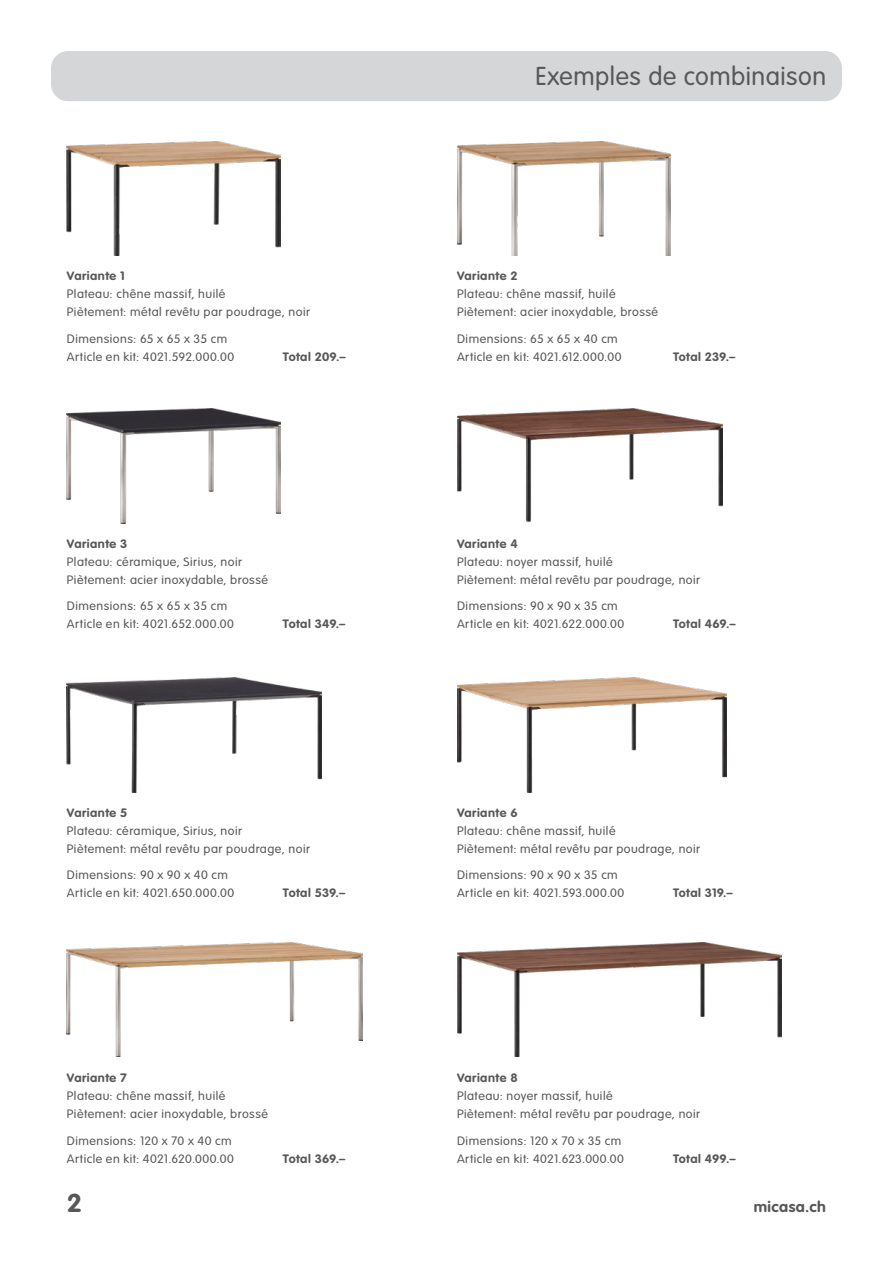
<style>
.page{position:relative;width:893px;height:1263px;background:#fff}
.page>*{position:absolute;margin:0;border:0;box-sizing:border-box;transform-origin:0 0}
.t1{font:300 25.5px "VAG Rounded Std";letter-spacing:.02em;color:#57585a}
.t2{font:700 25.5px "VAG Rounded Std";color:#57585a;scale:1.05 1}
.t3{font:700 15px "VAG Rounded Std";letter-spacing:.03em;color:#57585a;scale:1.05 1}
.t4{font:300 12px/18px "VAG Rounded Std";letter-spacing:.04em;color:#57585a;scale:1.05 1}
.t5{font:700 12px "VAG Rounded Std";letter-spacing:.035em;color:#57585a;scale:1.05 1}
.t6{font:700 12px "VAG Rounded Std";letter-spacing:.015em;color:#57585a;scale:1.05 1}
</style>
<div class="page">
<div style="left:51px;top:51px;width:791px;height:50px;background:#d5d6d8;border-radius:17px"></div>
<img style="left:67px;top:141px;width:213px;height:114px">
<img style="left:67px;top:408px;width:213px;height:115px">
<img style="left:67px;top:678px;width:254px;height:114px">
<img style="left:67px;top:943px;width:296px;height:114px">
<img style="left:457px;top:141px;width:213px;height:114px">
<img style="left:457px;top:408px;width:266px;height:115px">
<img style="left:457px;top:678px;width:269px;height:114px">
<img style="left:457px;top:943px;width:325px;height:114px">
<h1 class="t1" style="left:535px;top:62px;width:292px">Exemples de combinaison</h1>
<p class="t5" style="left:67px;top:269px;width:57px">Variante 1</p>
<p class="t4" style="left:67px;top:285px;width:233px">Plateau: chêne massif, huilé<br>Piètement: métal revêtu par poudrage, noir</p>
<p class="t4" style="left:67px;top:330px;width:161px">Dimensions: 65 x 65 x 35 cm<br>Article en kit: 4021.592.000.00</p>
<p class="t5" style="left:283px;top:349px;width:61px">Total 209.–</p>
<p class="t5" style="left:457px;top:269px;width:59px">Variante 2</p>
<p class="t4" style="left:457px;top:285px;width:193px">Plateau: chêne massif, huilé<br>Piètement: acier inoxydable, brossé</p>
<p class="t4" style="left:457px;top:330px;width:158px">Dimensions: 65 x 65 x 40 cm<br>Article en kit: 4021.612.000.00</p>
<p class="t6" style="left:673px;top:349px;width:61px">Total 239.–</p>
<p class="t5" style="left:67px;top:536px;width:59px">Variante 3</p>
<p class="t4" style="left:67px;top:553px;width:193px">Plateau: céramique, Sirius, noir<br>Piètement: acier inoxydable, brossé</p>
<p class="t4" style="left:67px;top:597px;width:161px">Dimensions: 65 x 65 x 35 cm<br>Article en kit: 4021.652.000.00</p>
<p class="t5" style="left:283px;top:617px;width:61px">Total 349.–</p>
<p class="t5" style="left:457px;top:536px;width:59px">Variante 4</p>
<p class="t4" style="left:457px;top:553px;width:233px">Plateau: noyer massif, huilé<br>Piètement: métal revêtu par poudrage, noir</p>
<p class="t4" style="left:457px;top:597px;width:161px">Dimensions: 90 x 90 x 35 cm<br>Article en kit: 4021.622.000.00</p>
<p class="t5" style="left:673px;top:617px;width:61px">Total 469.–</p>
<p class="t5" style="left:67px;top:805px;width:59px">Variante 5</p>
<p class="t4" style="left:67px;top:822px;width:233px">Plateau: céramique, Sirius, noir<br>Piètement: métal revêtu par poudrage, noir</p>
<p class="t4" style="left:67px;top:866px;width:161px">Dimensions: 90 x 90 x 40 cm<br>Article en kit: 4021.650.000.00</p>
<p class="t5" style="left:283px;top:886px;width:61px">Total 539.–</p>
<p class="t5" style="left:457px;top:805px;width:59px">Variante 6</p>
<p class="t4" style="left:457px;top:822px;width:233px">Plateau: chêne massif, huilé<br>Piètement: métal revêtu par poudrage, noir</p>
<p class="t4" style="left:457px;top:866px;width:161px">Dimensions: 90 x 90 x 35 cm<br>Article en kit: 4021.593.000.00</p>
<p class="t5" style="left:673px;top:886px;width:58px">Total 319.–</p>
<p class="t5" style="left:67px;top:1071px;width:59px">Variante 7</p>
<p class="t4" style="left:67px;top:1087px;width:193px">Plateau: chêne massif, huilé<br>Piètement: acier inoxydable, brossé</p>
<p class="t4" style="left:67px;top:1132px;width:160px">Dimensions: 120 x 70 x 40 cm<br>Article en kit: 4021.620.000.00</p>
<p class="t5" style="left:283px;top:1151px;width:61px">Total 369.–</p>
<p class="t5" style="left:457px;top:1071px;width:59px">Variante 8</p>
<p class="t4" style="left:457px;top:1087px;width:233px">Plateau: noyer massif, huilé<br>Piètement: métal revêtu par poudrage, noir</p>
<p class="t4" style="left:457px;top:1132px;width:160px">Dimensions: 120 x 70 x 35 cm<br>Article en kit: 4021.623.000.00</p>
<p class="t5" style="left:673px;top:1151px;width:61px">Total 499.–</p>
<h1 class="t2" style="left:67px;top:1188px;width:16px">2</h1>
<p class="t3" style="left:754px;top:1198px;width:70px">micasa.ch</p>
</div>
